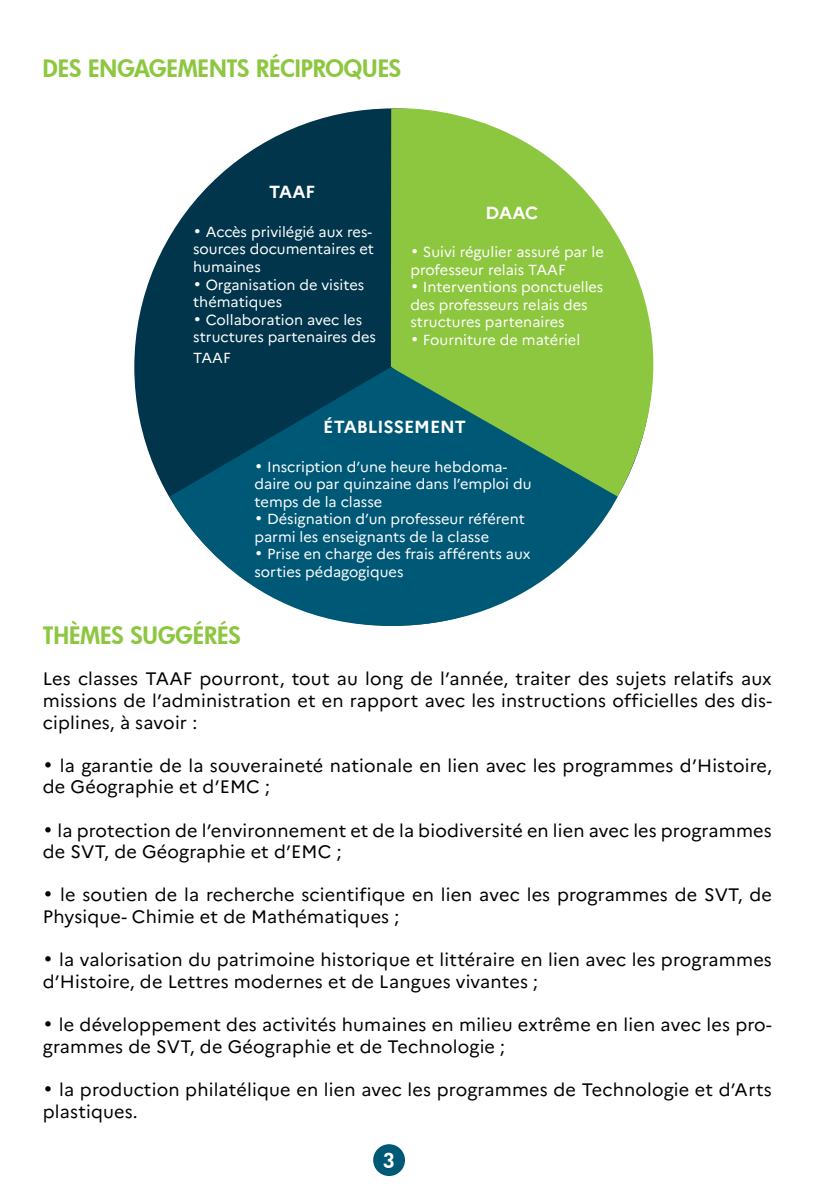
<style>
.page{position:relative;width:840px;height:1191px;background:#fff}
.page>*{position:absolute;margin:0;border:0;box-sizing:border-box;transform-origin:0 0}
.t1{font:800 23.4px "Futura";color:#8dc63f}
.t2{font:800 20px "Futura";color:#fff}
.t3{font:18px/21.6px "Marianne";letter-spacing:.01em;color:#000}
.t4{font:700 17.4px "Marianne";color:#fff}
.t5{font:14.6px/17.4px "Marianne";color:#fff}
.s1{font-family:"Futura"}
</style>
<div class="page">
<div style="left:373px;top:1144px;width:32px;height:32px;background:#005877;border-radius:50%"></div>
<div style="left:134px;top:108px;width:517px;height:518px;background:#00354b;border-radius:50%"></div>
<svg style="left:390px;top:108px;width:264px;height:390px;fill:#8dc63f"></svg>
<svg style="left:170px;top:367px;width:447px;height:259px;fill:#005877"></svg>
<p class="t1" style="left:43px;top:52px;width:316px">DES ENGAGEMENTS RÉCIPROQUES</p>
<p class="t4" style="left:269px;top:182px;width:47px">TAAF</p>
<p class="t5" style="left:193px;top:223px;width:182px"><span class="s1">•</span> Accès privilégié aux res&shy;sources documentaires et humaines</p>
<p class="t5" style="left:193px;top:275px;width:172px"><span class="s1">•</span> Organisation de visites thématiques</p>
<p class="t5" style="left:193px;top:310px;width:184px"><span class="s1">•</span> Collaboration avec les structures partenaires des</p>
<p class="t5" style="left:193px;top:349px;width:39px">TAAF</p>
<p class="t4" style="left:485px;top:202px;width:54px">DAAC</p>
<p class="t5" style="left:410px;top:243px;width:195px"><span class="s1">•</span> Suivi régulier assuré par le professeur relais TAAF</p>
<p class="t5" style="left:410px;top:278px;width:194px"><span class="s1">•</span> Interventions ponctuelles des professeurs relais des structures partenaires</p>
<p class="t5" style="left:410px;top:331px;width:171px"><span class="s1">•</span> Fourniture de matériel</p>
<p class="t4" style="left:323px;top:416px;width:57px">ÉTABLISSEMENT</p>
<p class="t5" style="left:254px;top:457px;width:278px"><span class="s1">•</span> Inscription d’une heure hebdoma&shy;daire ou par quinzaine dans l’emploi du temps de la classe</p>
<p class="t5" style="left:254px;top:510px;width:272px"><span class="s1">•</span> Désignation d’un professeur référent parmi les enseignants de la classe</p>
<p class="t5" style="left:254px;top:545px;width:277px"><span class="s1">•</span> Prise en charge des frais afférents aux sorties pédagogiques</p>
<p class="t1" style="left:43px;top:619px;width:53px">TH ÈMES</p>
<p class="t1" style="left:130px;top:619px;width:15px">SUGGÉRÉS</p>
<p class="t3" style="left:43px;top:668px;width:730px;text-align:justify">Les classes TAAF pourront, tout au long de l’année, traiter des sujets relatifs aux missions de l’administration et en rapport avec les instructions officielles des dis&shy;ciplines, à savoir :</p>
<p class="t3" style="left:43px;top:754px;width:730px"><span class="s1">•</span> la garantie de la souveraineté nationale en lien avec les programmes d’Histoire, de Géographie et d’EMC ;</p>
<p class="t3" style="left:43px;top:819px;width:730px"><span class="s1">•</span> la protection de l’environnement et de la biodiversité en lien avec les programmes de SVT, de Géographie et d’EMC ;</p>
<p class="t3" style="left:43px;top:884px;width:730px"><span class="s1">•</span> le soutien de la recherche scientifique en lien avec les programmes de SVT, de<br>Physique- Chimie et de Mathématiques ;</p>
<p class="t3" style="left:43px;top:949px;width:730px"><span class="s1">•</span> la valorisation du patrimoine historique et littéraire en lien avec les programmes d’Histoire, de Lettres modernes et de Langues vivantes ;</p>
<p class="t3" style="left:43px;top:1013px;width:730px"><span class="s1">•</span> le développement des activités humaines en milieu extrême en lien avec les pro&shy;grammes de SVT, de Géographie et de Technologie ;</p>
<p class="t3" style="left:43px;top:1078px;width:730px"><span class="s1">•</span> la production philatélique en lien avec les programmes de Technologie et d’Arts plastiques.</p>
<p class="t2" style="left:383px;top:1147px;width:13px">3</p>
</div>
